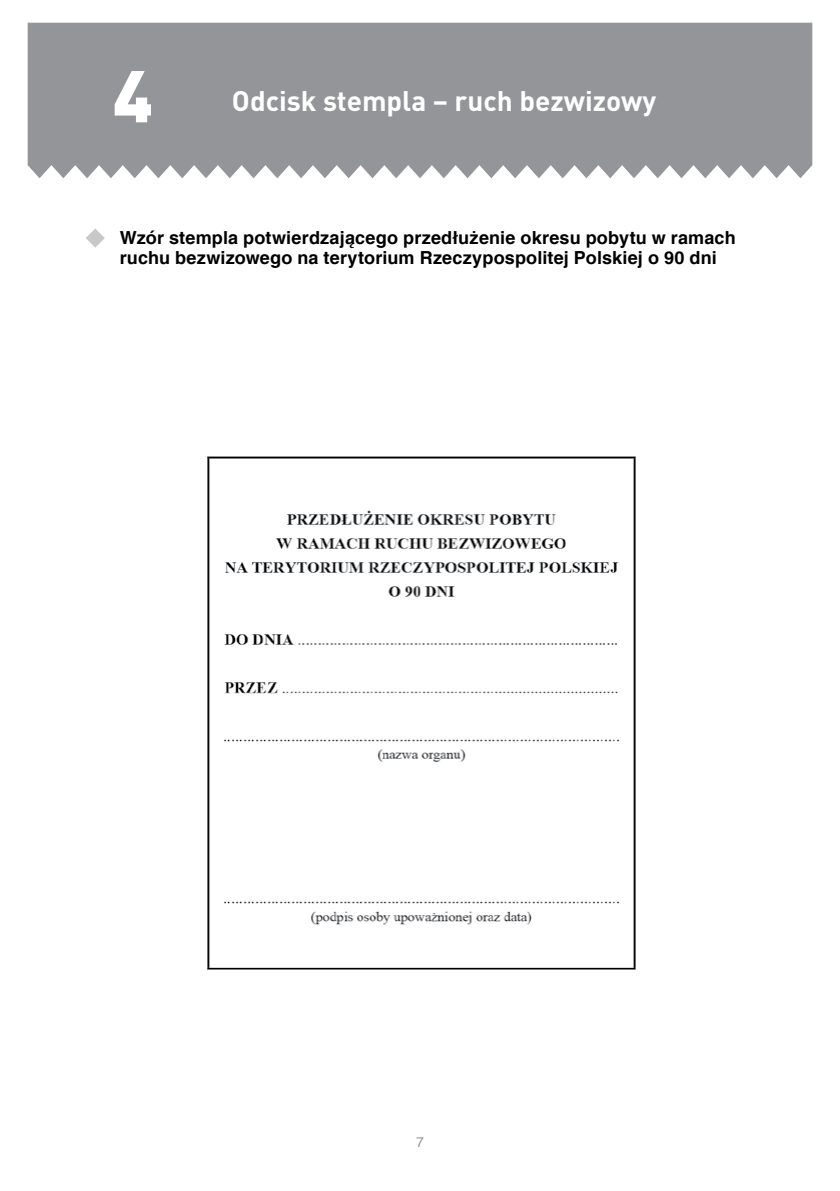
<style>
.page{position:relative;width:840px;height:1191px;background:#fff}
.page>*{position:absolute;margin:0;border:0;box-sizing:border-box;transform-origin:0 0}
.t1{font:900 72px "DIN Pro";color:#fff}
.t2{font:700 28px "DIN Pro";color:#fff}
.t3{font:700 18px/20.8px "Helvetica LT Com";letter-spacing:.01em;color:#000}
.t4{font:14px "Helvetica";color:#939598}
</style>
<div class="page">
<div style="left:28px;top:23px;width:783px;height:155px;background:#939598"></div>
<img style="left:207px;top:456px;width:429px;height:514px">
<svg style="left:86px;top:228px;width:19px;height:20px"></svg>
<h1 class="t1" style="left:113px;top:47px;width:42px">4</h1>
<h2 class="t2" style="left:232px;top:82px;width:425px">Odcisk stempla – ruch bezwizowy</h2>
<p class="t3" style="left:120px;top:227px;width:617px">Wzór stempla potwierdzającego przedłużenie okresu pobytu w ramach ruchu bezwizowego na terytorium Rzeczypospolitej Polskiej o 90 dni</p>
<p class="t4" style="left:416px;top:1134px;width:9px">7</p>
</div>
